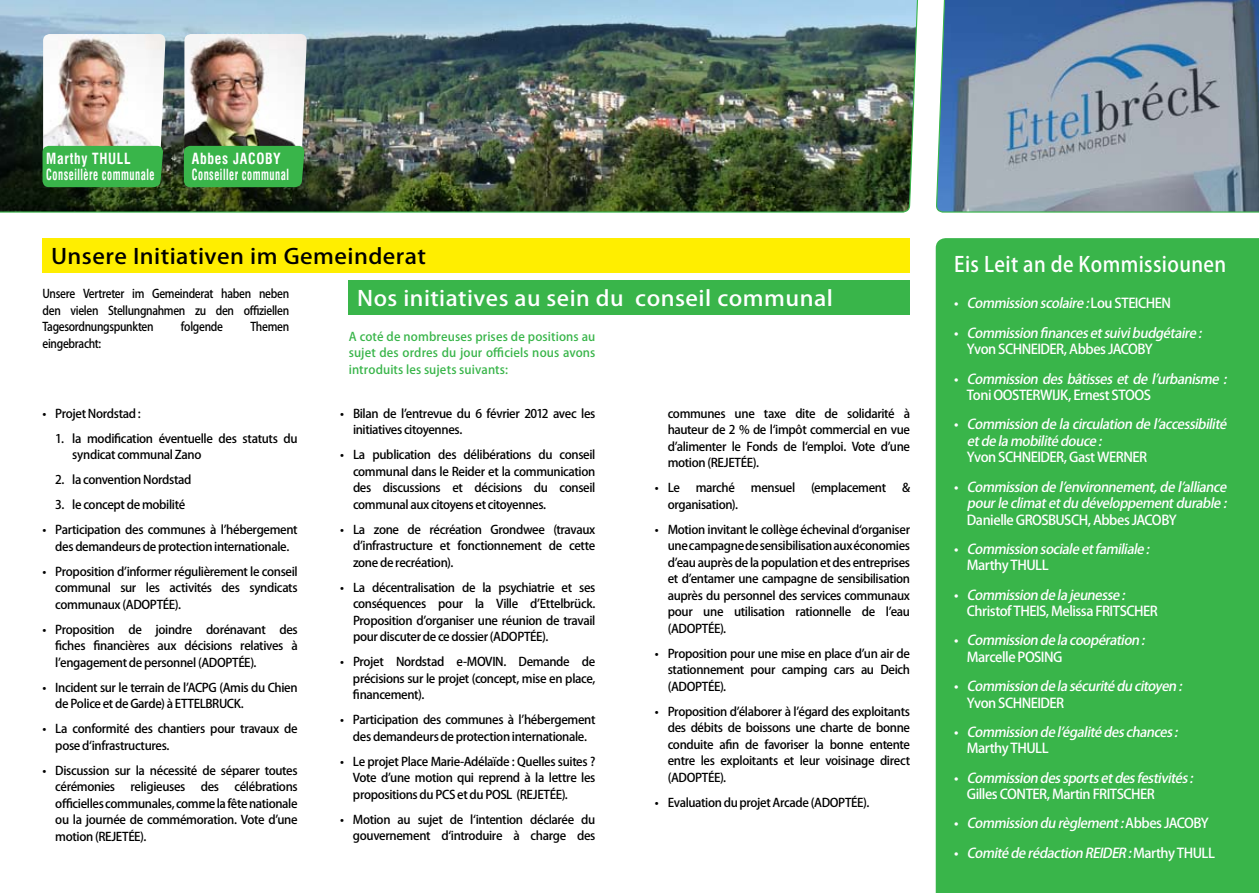
<style>
.page{position:relative;width:1259px;height:893px;background:#fff}
.page>*{position:absolute;margin:0;border:0;box-sizing:border-box;transform-origin:0 0}
.t1{font:500 21px "Koz Go Pro";letter-spacing:.02em;color:#fff;scale:1.08 1}
.t2{font:500 21px "Koz Go Pro";letter-spacing:.02em;color:#000;scale:1.1 1}
.t3{font:500 21px "Koz Go Pro";letter-spacing:.02em;color:#fff;scale:.93 1}
.t4{font:700 condensed 15px/16.5px "Swiss 721 BT";letter-spacing:.05em;color:#fff;scale:.9 1}
.t5{font:700 condensed 15px/16.5px "Swiss 721 BT";letter-spacing:.05em;color:#fff;scale:.92 1}
.t6{font:italic 500 13.5px/16.5px "Koz Go Pro";color:#fff}
.t7{font:500 13.5px/16.5px "Koz Go Pro";letter-spacing:-.035em;color:#fff}
.t8{font:500 12px/16.5px "Koz Go Pro";letter-spacing:-.03em;color:#000;text-align:justify}
.t9{font:500 12px/16.5px "Koz Go Pro";letter-spacing:-.03em;color:#000;text-align:justify;scale:.9 1}
.t10{font:500 12px/16.5px "Koz Go Pro";letter-spacing:.01em;color:#39b54a;text-align:justify}
.s1{font-style:normal}
.s2{font-style:italic}
</style>
<div class="page">
<img style="left:0;top:0;width:918px;height:213px">
<div style="left:935px;top:238px;width:324px;height:655px;background:#39b54a"></div>
<img style="left:43px;top:34px;width:123px;height:140px">
<div style="left:43px;top:146px;width:120px;height:41px;background:#39b54a"></div>
<div style="left:43px;top:238px;width:867px;height:34px;background:#fe0"></div>
<div style="left:349px;top:281px;width:561px;height:34px;background:#39b54a"></div>
<svg style="left:936px;top:0;width:323px;height:213px;background:#8c9eb1"></svg>
<img style="left:184px;top:34px;width:123px;height:140px">
<div style="left:184px;top:146px;width:121px;height:41px;background:#39b54a"></div>
<p class="t4" style="left:46px;top:150px;width:122px">Marthy Thull<br>Conseillère communale</p>
<p class="t5" style="left:192px;top:150px;width:107px">Abbes Jacoby<br>Conseiller communal</p>
<h1 class="t2" style="left:51px;top:242px;width:342px">U nsere I nitiativen im Gemeinderat</h1>
<p class="t9" style="left:43px;top:286px;width:276px">Unsere Vertreter im Gemeinderat haben neben den vielen Stellungnahmen zu den offiziellen Tagesordnungspunkten</p>
<h1 class="t1" style="left:357px;top:285px;width:442px">Nos initiatives au sein du conseil communal</h1>
<p class="t9" style="left:181px;top:319px;width:48px">folgende</p>
<p class="t9" style="left:250px;top:319px;width:45px">Themen</p>
<p class="t9" style="left:43px;top:336px;width:67px">eingebracht:</p>
<p class="t10" style="left:349px;top:329px;width:248px">A coté de nombreuses prises de positions au sujet des ordres du jour officiels nous avons introduits les sujets suivants:</p>
<p class="t8" style="left:43px;top:406px;width:100px">• Projet Nordstad :</p>
<p class="t8" style="left:72px;top:431px;width:227px;text-indent:-17px">1. la modification éventuelle des statuts du syndicat communal Zano</p>
<p class="t8" style="left:55px;top:472px;width:138px">2. la convention Nordstad</p>
<p class="t8" style="left:55px;top:497px;width:131px">3. le concept de mobilité</p>
<p class="t8" style="left:43px;top:522px;width:257px;text-align:center">• Participation des communes à l’hébergement des demandeurs de protection internationale.</p>
<p class="t8" style="left:55px;top:564px;width:244px;text-indent:-13px">• Proposition d’informer régulièrement le conseil communal sur les activités des syndicats communaux (adoptée).</p>
<p class="t8" style="left:55px;top:622px;width:244px;text-indent:-13px">• Proposition de joindre dorénavant des fiches financières aux décisions relatives à l’engagement de personnel (adoptée).</p>
<p class="t8" style="left:55px;top:680px;width:244px;text-indent:-13px">• I ncident sur le terrain de l’ACPG (Amis du Chien de Police et de Garde) à ETTELBRUCK.</p>
<p class="t8" style="left:55px;top:721px;width:244px;text-indent:-13px">• La conformité des chantiers pour travaux de pose d‘infrastructures.</p>
<p class="t8" style="left:55px;top:763px;width:244px;text-indent:-13px">• Discussion sur la nécessité de séparer toutes cérémonies</p>
<p class="t8" style="left:55px;top:779px;width:244px;text-indent:179px">célébrations officielles communales, comme la fête nationale ou la journée de commémoration. Vote d’une motion (rejetée).</p>
<p class="t8" style="left:131px;top:779px;width:56px">religieuses</p>
<p class="t8" style="left:201px;top:779px;width:20px">des</p>
<p class="t8" style="left:353px;top:406px;width:244px;text-indent:-13px">• Bilan de l’entrevue du 6 février 2012 avec les initiatives citoyennes.</p>
<p class="t8" style="left:353px;top:447px;width:244px;text-indent:-13px">• La publication des délibérations du conseil communal dans le Reider et la communication des discussions et décisions du conseil communal aux citoyens et citoyennes.</p>
<p class="t8" style="left:353px;top:522px;width:244px;text-indent:-13px">• La zone de récréation Grondwee (travaux d’infrastructure et fonctionnement de cette zone de recréation).</p>
<p class="t8" style="left:353px;top:580px;width:244px;text-indent:-13px">• La décentralisation de la psychiatrie et ses conséquences pour la Ville d’Ettelbrück.<br>Proposition d’organiser une réunion de travail pour discuter de ce dossier (adoptée).</p>
<p class="t8" style="left:353px;top:654px;width:244px;text-indent:-13px">• Projet Nordstad e-MOVIN . Demande de précisions sur le projet (concept, mise en place, financement).</p>
<p class="t8" style="left:340px;top:712px;width:257px;text-align:center">• Participation des communes à l’hébergement des demandeurs de protection internationale.</p>
<p class="t8" style="left:353px;top:754px;width:244px;text-indent:-13px">• Le projet Place Marie-Adélaïde : Quelles suites ?<br>Vote d’une motion qui reprend à la lettre les propositions du PCS et du POSL (rejetée).</p>
<p class="t8" style="left:340px;top:812px;width:257px;text-align:right">• Motion au sujet de l‘intention déclarée du gouvernement d‘introduire à charge des</p>
<p class="t8" style="left:667px;top:406px;width:244px">communes une taxe dite de solidarité à hauteur de 2 % de l‘impôt commercial en vue d’alimenter le Fonds de l‘emploi. Vote d’une motion (rejetée).</p>
<p class="t8" style="left:655px;top:480px;width:27px">• Le</p>
<p class="t8" style="left:696px;top:480px;width:41px">marché</p>
<p class="t8" style="left:751px;top:480px;width:46px">mensuel</p>
<p class="t8" style="left:811px;top:480px;width:76px">(emplacement</p>
<p class="t8" style="left:902px;top:480px;width:10px">&amp;</p>
<p class="t8" style="left:667px;top:497px;width:72px">organisation).</p>
<p class="t8" style="left:667px;top:522px;width:244px;text-indent:-13px">• Motion invitant le collège échevinal d‘organiser une campagne de sensibilisation aux économies d’eau auprès de la population et des entreprises et d’entamer une campagne de sensibilisation auprès du personnel des services communaux pour une utilisation rationnelle de l’eau (adoptée).</p>
<p class="t8" style="left:667px;top:646px;width:244px;text-indent:-13px">• Proposition pour une mise en place d’un air de stationnement pour camping cars au Deich (adoptée).</p>
<p class="t8" style="left:668px;top:704px;width:244px;text-indent:-13px">• Proposition d’élaborer à l’égard des exploitants des débits de boissons une charte de bonne conduite afin de favoriser la bonne entente entre les exploitants et leur voisinage direct (adoptée).</p>
<p class="t8" style="left:655px;top:795px;width:216px">• Evaluation du projet Arcade (adoptée).</p>
<h1 class="t3" style="left:954px;top:251px;width:294px">Eis Leit an de Kommissiounen</h1>
<p class="t6" style="left:954px;top:296px;width:218px"><span class="s1">•</span> Commission scolaire:<span class="s1">L o u S t e i c h e n</span></p>
<p class="t6" style="left:967px;top:325px;width:239px;text-indent:-13px"><span class="s1">•</span> Commission financesetsuivibudgétaire:<br><span class="s1">Yvon Schneider, Abbes Jacoby</span></p>
<p class="t6" style="left:967px;top:371px;width:264px;text-indent:-13px"><span class="s1">•</span> Commission des bâtisses et de l’urbanisme :<br><span class="s1">Toni Oosterwijk, Ernest Stoos</span></p>
<p class="t6" style="left:967px;top:417px;width:264px;text-indent:-13px"><span class="s1">•</span> Commission delacirculation del’accessibilité etdelamobilitédouce:</p>
<p class="t7" style="left:967px;top:450px;width:182px">Yvon Schneider, Gast Werner</p>
<p class="t6" style="left:954px;top:479px;width:277px;text-align:right"><span class="s1">•</span> Commission del’environnement,del’alliance pourleclimatetdu développementdurable:</p>
<p class="t7" style="left:967px;top:512px;width:210px">Danielle Grosbusch, Abbes Jacoby</p>
<p class="t6" style="left:967px;top:541px;width:187px;text-indent:-13px"><span class="s1">•</span> Commission socialeetfamiliale:<br><span class="s1">Marthy Thull</span></p>
<p class="t7" style="left:967px;top:587px;width:192px;text-indent:-13px">• <span class="s2">Commission delajeunesse:<br></span>Christof Theis, Melissa Fritscher</p>
<p class="t6" style="left:967px;top:633px;width:182px;text-indent:-13px"><span class="s1">•</span> Commission delacoopération :<br><span class="s1">Marcelle Posing</span></p>
<p class="t6" style="left:967px;top:678px;width:219px;text-indent:-13px"><span class="s1">•</span> Commission delasécuritédu citoyen :<br><span class="s1">Yvon Schneider</span></p>
<p class="t6" style="left:967px;top:724px;width:215px;text-indent:-13px"><span class="s1">•</span> Commission del’égalitédeschances:<br><span class="s1">Marthy Thull</span></p>
<p class="t6" style="left:967px;top:770px;width:231px;text-indent:-13px"><span class="s1">•</span> Commission dessportsetdesfestivités:<br><span class="s1">Gilles Conter, Martin Fritscher</span></p>
<p class="t6" style="left:954px;top:816px;width:255px"><span class="s1">•</span> Commission du règlement:<span class="s1">A b b e s J aco by</span></p>
<p class="t6" style="left:954px;top:845px;width:255px"><span class="s1">•</span> Comitéderédaction REIDER :<span class="s1">M a r t h y T h u ll</span></p>
</div>
